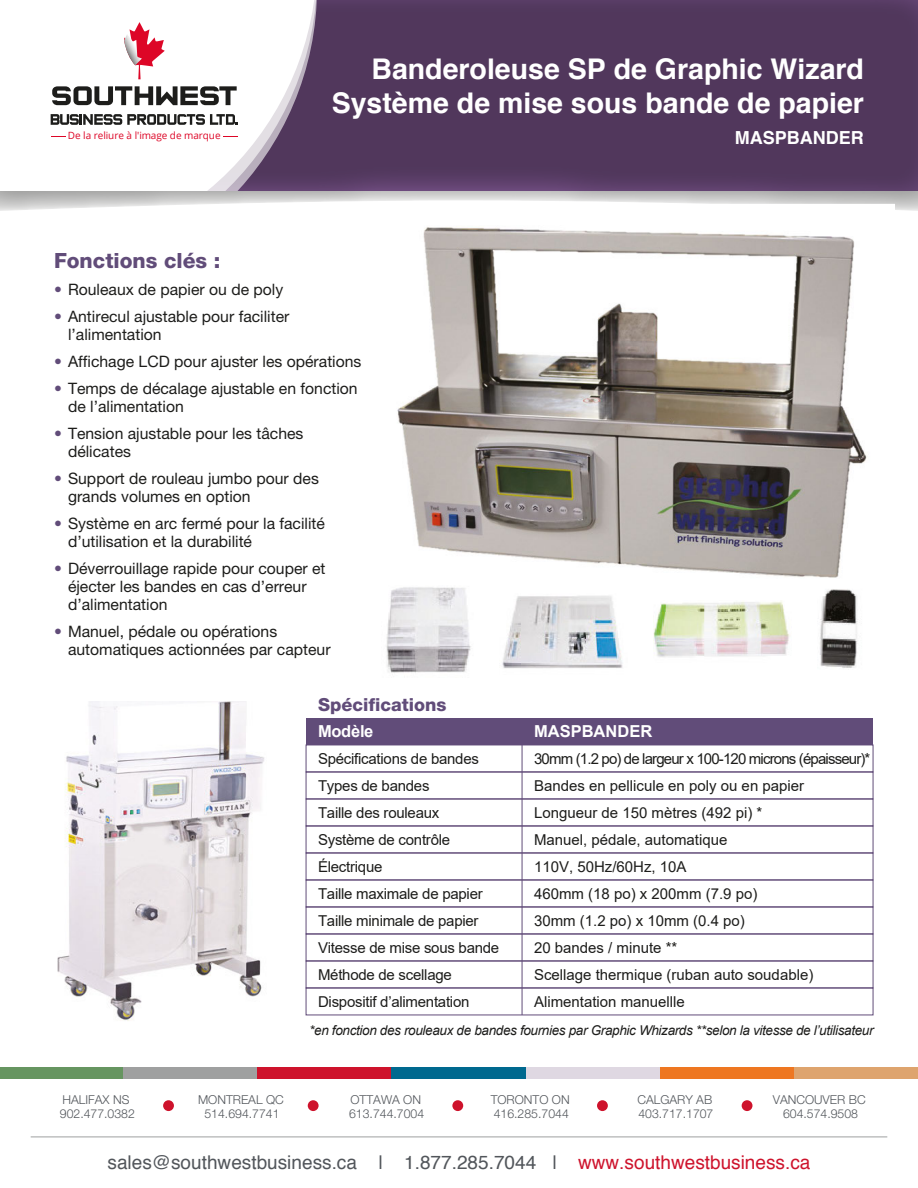
<style>
.page{position:relative;width:918px;height:1188px;background:#fff}
.page>*{position:absolute;margin:0;border:0;box-sizing:border-box;transform-origin:0 0}
.t1{font:700 28.5px/34.2px "Helvetica";color:#fff;text-align:right}
.t2{font:800 21px "Helvetica Neue LT Pro";color:#614c79}
.t3{font:19.05px "Helvetica";color:#52565b}
.t4{font:800 18px "Helvetica Neue LT Pro";color:#614c79}
.t5{font:700 18px "Helvetica";color:#fff}
.t6{font:700 16.5px "Arial";color:#fff}
.t7{font:15.75px/18px "Helvetica Neue LT Pro";color:#1d1d1b}
.t8{font:15px/27px "Arial";letter-spacing:-.015em;color:#1d1d1b}
.t9{font:italic 13.5px "Arial";letter-spacing:-.025em;color:#1d1d1b}
.t10{font:300 12.3px/14.7px "Helvetica Neue LT Pro";color:#52565b}
.t11{font:10.05px "Open Sans";letter-spacing:-.005em;color:#dd0627}
.s1{color:#614c79}
.s2{color:#ce132c}
</style>
<div class="page">
<div style="left:0;top:1067px;width:123px;height:12px;background:#669560"></div>
<div style="left:123px;top:1067px;width:134px;height:12px;background:#9fa0a0"></div>
<div style="left:257px;top:1067px;width:135px;height:12px;background:#ce132c"></div>
<div style="left:392px;top:1067px;width:134px;height:12px;background:#00698f"></div>
<div style="left:526px;top:1067px;width:134px;height:12px;background:#dfd8e2"></div>
<div style="left:660px;top:1067px;width:134px;height:12px;background:#ee7721"></div>
<div style="left:794px;top:1067px;width:124px;height:12px;background:#dea46e"></div>
<div style="left:742px;top:1100px;width:10px;height:11px;background:#ce132c;border-radius:50%"></div>
<div style="left:597px;top:1100px;width:11px;height:11px;background:#ce132c;border-radius:50%"></div>
<div style="left:452px;top:1100px;width:11px;height:11px;background:#ce132c;border-radius:50%"></div>
<div style="left:308px;top:1100px;width:11px;height:11px;background:#ce132c;border-radius:50%"></div>
<div style="left:163px;top:1100px;width:11px;height:11px;background:#ce132c;border-radius:50%"></div>
<hr style="left:31px;top:1137px;width:856px;height:1px;background:#9fa0a0">
<svg style="left:0;top:190px;width:918px;height:21px"></svg>
<div style="left:0;top:0;width:918px;height:190px;background:#51375c"></div>
<svg style="left:0;top:0;width:317px;height:190px;background:#ece9ed"></svg>
<img style="left:57px;top:701px;width:207px;height:320px">
<img style="left:365px;top:204px;width:530px;height:374px">
<img style="left:502px;top:596px;width:121px;height:72px">
<img style="left:820px;top:589px;width:38px;height:79px">
<img style="left:386px;top:587px;width:85px;height:86px">
<img style="left:653px;top:600px;width:137px;height:57px">
<div style="left:306px;top:718px;width:567px;height:27px;background:#614c79"></div>
<div style="left:306px;top:745px;width:567px;height:27px;border:1px solid #614c79"></div>
<div style="left:306px;top:772px;width:567px;height:27px;border:1px solid #614c79"></div>
<div style="left:306px;top:799px;width:567px;height:27px;border:1px solid #614c79"></div>
<div style="left:306px;top:826px;width:567px;height:27px;border:1px solid #614c79"></div>
<div style="left:306px;top:853px;width:567px;height:27px;border:1px solid #614c79"></div>
<div style="left:306px;top:880px;width:567px;height:27px;border:1px solid #614c79"></div>
<div style="left:306px;top:907px;width:567px;height:27px;border:1px solid #614c79"></div>
<div style="left:306px;top:934px;width:567px;height:27px;border:1px solid #614c79"></div>
<div style="left:306px;top:961px;width:567px;height:27px;border:1px solid #614c79"></div>
<div style="left:306px;top:988px;width:567px;height:27px;border:1px solid #614c79"></div>
<hr style="left:522px;top:733px;width:1px;height:282px;background:#614c79">
<svg style="left:124px;top:22px;width:41px;height:57px;background:#eda6b1"></svg>
<svg style="left:51px;top:114px;width:187px;height:11px;background:#80807f"></svg>
<svg style="left:52px;top:86px;width:185px;height:19px;background:#828281"></svg>
<svg style="left:52px;top:136px;width:14px;height:1px"></svg>
<svg style="left:223px;top:136px;width:14px;height:1px"></svg>
<p class="t11" style="left:68px;top:129px;width:154px">De la reliure à l'image de marque</p>
<h1 class="t1" style="left:332px;top:51px;width:534px">Banderoleuse SP de Graphic Wizard<br>Système de mise sous bande de papier</h1>
<p class="t5" style="left:735px;top:126px;width:130px">MASPBANDER</p>
<h2 class="t2" style="left:54px;top:248px;width:168px">Fonctions clés :</h2>
<p class="t7" style="left:54px;top:280px;width:231px"><span class="s1">•</span> Rouleaux de papier ou de poly</p>
<p class="t7" style="left:68px;top:307px;width:223px;text-indent:-14px"><span class="s1">•</span> Antirecul ajustable pour faciliter l’alimentation</p>
<p class="t7" style="left:54px;top:352px;width:309px"><span class="s1">•</span> Affichage LCD pour ajuster les opérations</p>
<p class="t7" style="left:68px;top:379px;width:291px;text-indent:-14px"><span class="s1">•</span> Temps de décalage ajustable en fonction de l’alimentation</p>
<p class="t7" style="left:68px;top:424px;width:237px;text-indent:-14px"><span class="s1">•</span> Tension ajustable pour les tâches délicates</p>
<p class="t7" style="left:68px;top:469px;width:252px;text-indent:-14px"><span class="s1">•</span> Support de rouleau jumbo pour des grands volumes en option</p>
<p class="t7" style="left:68px;top:514px;width:258px;text-indent:-14px"><span class="s1">•</span> Système en arc fermé pour la facilité d’utilisation et la durabilité</p>
<p class="t7" style="left:68px;top:559px;width:259px;text-indent:-14px"><span class="s1">•</span> Déverrouillage rapide pour couper et éjecter les bandes en cas d’erreur d’alimentation</p>
<p class="t7" style="left:68px;top:622px;width:264px;text-indent:-14px"><span class="s1">•</span> Manuel, pédale ou opérations automatiques actionnées par capteur</p>
<p class="t4" style="left:318px;top:693px;width:130px">Spécifications</p>
<p class="t6" style="left:318px;top:720px;width:57px">Modèle</p>
<p class="t8" style="left:318px;top:746px;width:183px">Spécifications de bandes<br>Types de bandes<br>Taille des rouleaux<br>Système de contrôle<br>Électrique<br>Taille maximale de papier<br>Taille minimale de papier<br>Vitesse de mise sous bande<br>Méthode de scellage<br>Dispositif d’alimentation</p>
<p class="t6" style="left:534px;top:720px;width:120px">MASPBANDER</p>
<p class="t8" style="left:534px;top:746px;width:338px">30mm (1.2 po) de largeur x 100-120 microns (épaisseur)*<br>Bandes en pellicule en poly ou en papier<br>Longueur de 150 mètres (492 pi) *<br>Manuel, pédale, automatique<br>110V, 50Hz/60Hz, 10A<br>460mm (18 po) x 200mm (7.9 po)<br>30mm (1.2 po) x 10mm (0.4 po)<br>20 bandes / minute **<br>Scellage thermique (ruban auto soudable)<br>Alimentation manuellle</p>
<p class="t9" style="left:309px;top:1022px;width:566px">*en fonction des rouleaux de bandes fournies par Graphic Whizards **selon la vitesse de l’utilisateur</p>
<p class="t10" style="left:60px;top:1092px;width:77px">HALIFAX NS<br>902.477.0382</p>
<p class="t10" style="left:198px;top:1092px;width:87px;text-align:center">MONTREAL QC<br>514.694.7741</p>
<p class="t10" style="left:349px;top:1092px;width:77px">OTTAWA ON<br>613.744.7004</p>
<p class="t10" style="left:491px;top:1092px;width:80px">TORONTO ON<br>416.285.7044</p>
<p class="t10" style="left:637px;top:1092px;width:78px">CALGARY AB<br>403.717.1707</p>
<p class="t10" style="left:773px;top:1092px;width:94px;text-align:center">VANCOUVER BC<br>604.574.9508</p>
<p class="t3" style="left:108px;top:1150px;width:704px">sales@southwestbusiness.ca | 1.877.285.7044 | <span class="s2">www.southwestbusiness.ca</span></p>
</div>
